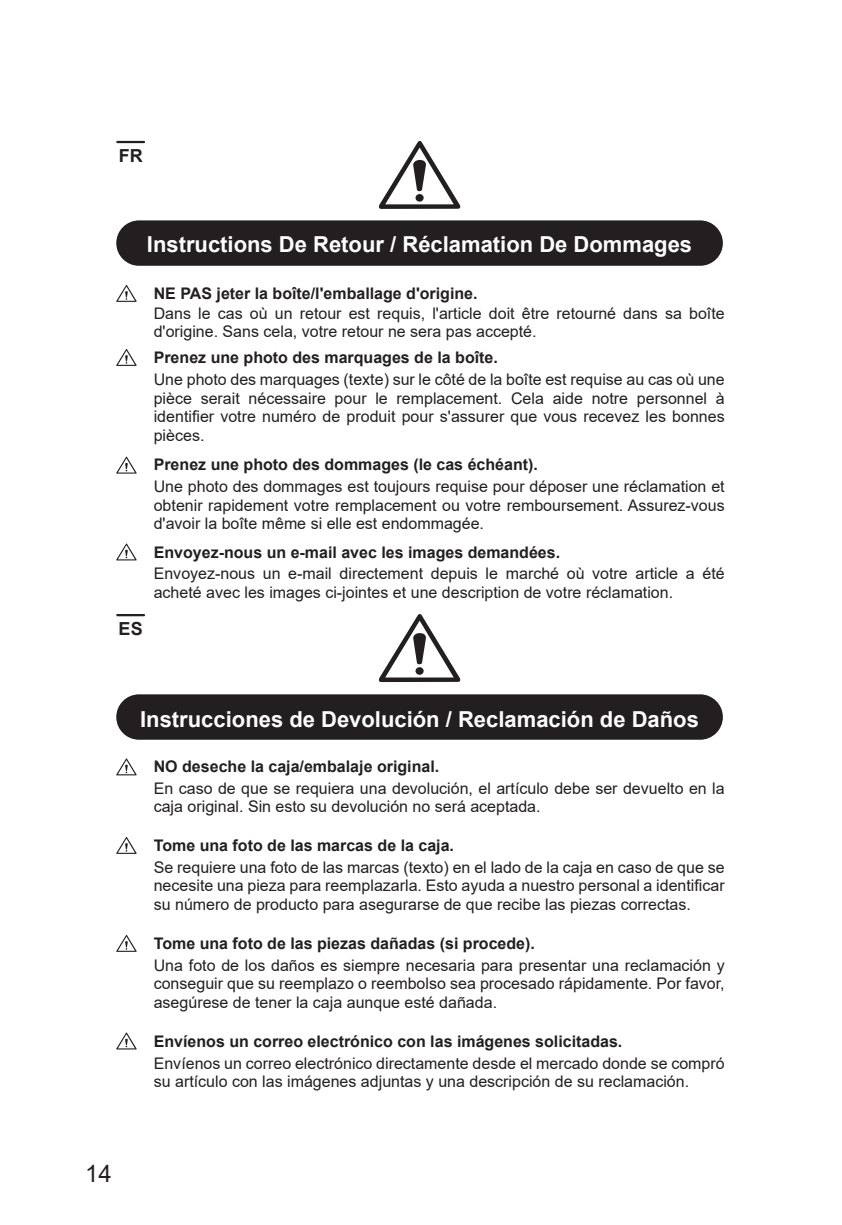
<style>
.page{position:relative;width:842px;height:1225px;background:#fff}
.page>*{position:absolute;margin:0;border:0;box-sizing:border-box;transform-origin:0 0}
.t1{font:24px "Arial";color:#231f20}
.t2{font:700 22px "Arial";color:#fff}
.t3{font:700 18px "Arial";color:#231f20}
.t4{font:16px/18.6px "Arial";color:#231f20}
.t5{font:700 16px "Arial";color:#231f20}
</style>
<div class="page">
<div style="left:116px;top:220px;width:607px;height:46px;background:#231f20;border-radius:23px"></div>
<div style="left:116px;top:694px;width:607px;height:45px;background:#231f20;border-radius:23px"></div>
<hr style="left:116px;top:141px;width:29px;height:2px;background:#231f20">
<hr style="left:116px;top:614px;width:29px;height:2px;background:#231f20">
<svg style="left:379px;top:140px;width:82px;height:69px"></svg>
<svg style="left:379px;top:614px;width:82px;height:68px"></svg>
<svg style="left:116px;top:285px;width:21px;height:17px"></svg>
<svg style="left:116px;top:349px;width:21px;height:17px"></svg>
<svg style="left:116px;top:456px;width:21px;height:18px"></svg>
<svg style="left:116px;top:543px;width:21px;height:17px"></svg>
<svg style="left:116px;top:758px;width:21px;height:17px"></svg>
<svg style="left:116px;top:837px;width:21px;height:17px"></svg>
<svg style="left:116px;top:935px;width:21px;height:17px"></svg>
<svg style="left:116px;top:1032px;width:21px;height:17px"></svg>
<p class="t3" style="left:119px;top:143px;width:25px">FR</p>
<h2 class="t2" style="left:147px;top:229px;width:547px">Instructions De Retour / Réclamation De Dommages</h2>
<p class="t5" style="left:154px;top:282px;width:325px">NE PAS jeter la boîte/l'emballage d'origine.</p>
<p class="t4" style="left:154px;top:303px;width:572px">Dans le cas où un retour est requis, l'article doit être retourné dans sa boîte d'origine. Sans cela, votre retour ne sera pas accepté.</p>
<p class="t5" style="left:154px;top:346px;width:346px">Prenez une photo des marquages de la boîte.</p>
<p class="t3" style="left:119px;top:616px;width:26px">ES</p>
<p class="t4" style="left:154px;top:370px;width:572px;text-align:justify">Une photo des marquages (texte) sur le côté de la boîte est requise au cas où une pièce serait nécessaire pour le remplacement. Cela aide notre personnel à identifier votre numéro de produit pour s'assurer que vous recevez les bonnes pièces.</p>
<p class="t4" style="left:154px;top:477px;width:572px;text-align:justify">Une photo des dommages est toujours requise pour déposer une réclamation et obtenir rapidement votre remplacement ou votre remboursement. Assurez-vous d'avoir la boîte même si elle est endommagée.</p>
<p class="t4" style="left:154px;top:564px;width:572px">Envoyez-nous un e-mail directement depuis le marché où votre article a été acheté avec les images ci-jointes et une description de votre réclamation.</p>
<p class="t5" style="left:154px;top:453px;width:386px">Prenez une photo des dommages (le cas échéant).</p>
<p class="t5" style="left:154px;top:541px;width:408px">Envoyez-nous un e-mail avec les images demandées.</p>
<h1 class="t1" style="left:85px;top:1156px;width:28px">14</h1>
<h2 class="t2" style="left:140px;top:703px;width:560px">Instrucciones de Devolución / Reclamación de Daños</h2>
<p class="t5" style="left:154px;top:755px;width:287px">NO deseche la caja/embalaje original.</p>
<p class="t4" style="left:154px;top:779px;width:572px">En caso de que se requiera una devolución, el artículo debe ser devuelto en la caja original. Sin esto su devolución no será aceptada.</p>
<p class="t5" style="left:154px;top:834px;width:302px">Tome una foto de las marcas de la caja.</p>
<p class="t4" style="left:154px;top:857px;width:572px;text-align:justify">Se requiere una foto de las marcas (texto) en el lado de la caja en caso de que se necesite una pieza para reemplazarla. Esto ayuda a nuestro personal a identificar su número de producto para asegurarse de que recibe las piezas correctas.</p>
<p class="t5" style="left:154px;top:932px;width:383px">Tome una foto de las piezas dañadas (si procede).</p>
<p class="t4" style="left:154px;top:955px;width:572px;text-align:justify">Una foto de los daños es siempre necesaria para presentar una reclamación y conseguir que su reemplazo o reembolso sea procesado rápidamente. Por favor, asegúrese de tener la caja aunque esté dañada.</p>
<p class="t5" style="left:154px;top:1030px;width:470px">Envíenos un correo electrónico con las imágenes solicitadas.</p>
<p class="t4" style="left:154px;top:1053px;width:572px">Envíenos un correo electrónico directamente desde el mercado donde se compró su artículo con las imágenes adjuntas y una descripción de su reclamación.</p>
</div>
